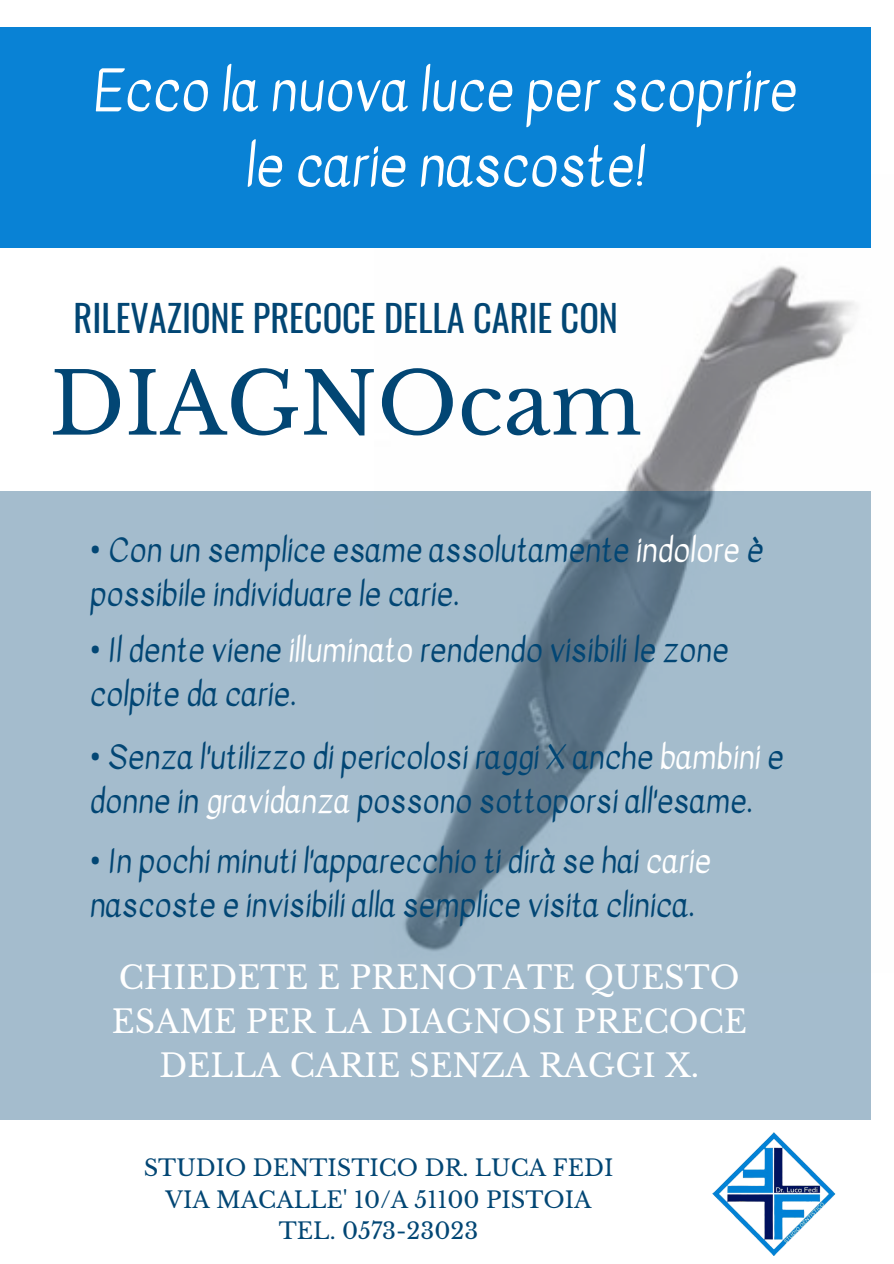
<style>
.page{position:relative;width:894px;height:1264px;background:#fff}
.page>*{position:absolute;margin:0;border:0;box-sizing:border-box;transform-origin:0 0}
.t1{font:85.05px "Libre Baskerville";color:#024674}
.t2{font:54px "Kavivanar";color:#fff}
.t3{font:36.3px "Oswald";color:#024674}
.t4{font:31.5px/44px "Kavivanar";color:#024674}
.t5{font:31.5px/44px "Libre Baskerville";color:#fff;text-align:center}
.t6{font:22.5px "Libre Baskerville";color:#024674}
.s1{font-family:"Noto Sans"}
.s2{color:#fff}
</style>
<div class="page">
<img style="left:375px;top:174px;width:496px;height:798px">
<div style="left:0;top:27px;width:870px;height:220px;background:#0982d5"></div>
<svg style="left:0;top:491px;width:870px;height:628px;fill:#a4bccd"></svg>
<img style="left:712px;top:1132px;width:123px;height:123px">
<p class="t2" style="left:93px;top:52px;width:705px">Ecco la nuova luce per scoprire</p>
<p class="t2" style="left:245px;top:127px;width:401px">le carie nascoste!</p>
<p class="t3" style="left:73px;top:289px;width:546px">RILEVAZIONE PRECOCE DELLA CARIE CON</p>
<p class="t1" style="left:50px;top:352px;width:593px">DIAGNOcam</p>
<p class="t4" style="left:89px;top:529px;width:674px"><span class="s1">•</span> Con un semplice esame assolutamente <span class="s2">indolore</span> è possibile individuare le carie.</p>
<p class="t4" style="left:89px;top:628px;width:640px"><span class="s1">•</span> Il dente viene <span class="s2">illuminato</span> rendendo visibili le zone colpite da carie.</p>
<p class="t4" style="left:89px;top:735px;width:695px"><span class="s1">•</span> Senza l'utilizzo di pericolosi raggi X anche <span class="s2">bambini</span> e donne in <span class="s2">gravidanza</span> possono sottoporsi all'esame.</p>
<p class="t4" style="left:89px;top:839px;width:622px"><span class="s1">•</span> In pochi minuti l'apparecchio ti dirà se hai <span class="s2">carie </span>nascoste e invisibili alla semplice visita clinica.</p>
<p class="t5" style="left:112px;top:956px;width:636px">CHIEDETE E PRENOTATE QUESTO<br>ESAME PER LA DIAGNOSI PRECOCE<br>DELLA CARIE SENZA RAGGI X.</p>
<p class="t6" style="left:144px;top:1154px;width:471px">STUDIO DENTISTICO DR. LUCA FEDI</p>
<p class="t6" style="left:165px;top:1185px;width:427px">VIA MACALLE' 10/A 51100 PISTOIA</p>
<p class="t6" style="left:279px;top:1217px;width:201px">TEL. 0573-23023</p>
</div>
